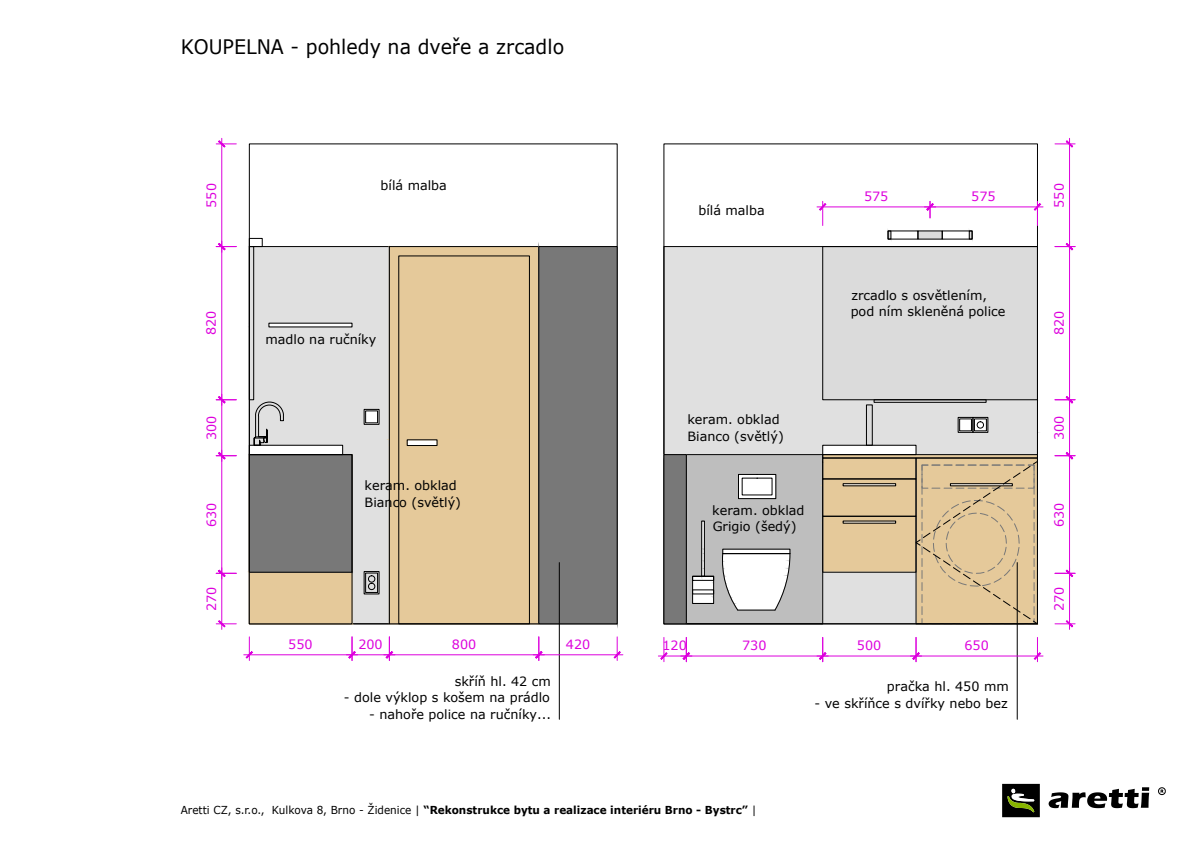
<style>
.page{position:relative;width:1191px;height:842px;background:#fff}
.page>*{position:absolute;margin:0;border:0;box-sizing:border-box;transform-origin:0 0}
.t1{font:20px "Verdana";color:#000;scale:.95 1}
.t2{font:12.8px/16.7px "Verdana";color:#000}
.t3{font:12.8px "Verdana";color:#d0d}
.t4{font:700 11px "Verdana";color:#000;scale:.95 1}
.s1{font-weight:400}
</style>
<div class="page">
<svg style="left:1158px;top:787px;width:7px;height:8px"></svg>
<svg style="left:1048px;top:787px;width:101px;height:21px"></svg>
<svg style="left:1002px;top:784px;width:37px;height:33px"></svg>
<svg style="left:917px;top:230px;width:25px;height:10px"></svg>
<hr style="left:1017px;top:563px;width:1px;height:156px;background:#000">
<svg style="left:249px;top:246px;width:368px;height:378px;background:#beb19d"></svg>
<div style="left:249px;top:445px;width:94px;height:10px;border:1px solid #000"></div>
<div style="left:249px;top:246px;width:5px;height:154px;border:1px solid #000"></div>
<div style="left:249px;top:238px;width:13px;height:9px;border:1px solid #000"></div>
<hr style="left:559px;top:563px;width:1px;height:156px;background:#000">
<div style="left:249px;top:454px;width:103px;height:118px;border:1px solid #000"></div>
<hr style="left:244px;top:655px;width:113px;height:1px;background:#d0d">
<svg style="left:246px;top:637px;width:7px;height:23px"></svg>
<hr style="left:346px;top:655px;width:49px;height:1px;background:#d0d">
<svg style="left:348px;top:637px;width:8px;height:23px"></svg>
<hr style="left:533px;top:655px;width:90px;height:1px;background:#d0d">
<svg style="left:613px;top:637px;width:8px;height:23px"></svg>
<hr style="left:384px;top:655px;width:160px;height:1px;background:#d0d">
<svg style="left:535px;top:637px;width:7px;height:23px"></svg>
<svg style="left:386px;top:637px;width:7px;height:23px"></svg>
<hr style="left:221px;top:568px;width:1px;height:61px;background:#d0d">
<svg style="left:216px;top:620px;width:20px;height:7px"></svg>
<hr style="left:221px;top:450px;width:1px;height:129px;background:#d0d">
<svg style="left:216px;top:570px;width:20px;height:7px"></svg>
<hr style="left:221px;top:394px;width:1px;height:67px;background:#d0d">
<svg style="left:216px;top:452px;width:20px;height:7px"></svg>
<hr style="left:221px;top:241px;width:1px;height:164px;background:#d0d">
<svg style="left:216px;top:396px;width:20px;height:7px"></svg>
<hr style="left:221px;top:138px;width:1px;height:114px;background:#d0d">
<svg style="left:216px;top:243px;width:20px;height:7px"></svg>
<svg style="left:216px;top:140px;width:20px;height:8px"></svg>
<hr style="left:681px;top:656px;width:147px;height:1px;background:#d0d">
<hr style="left:817px;top:656px;width:104px;height:1px;background:#d0d">
<svg style="left:819px;top:637px;width:7px;height:25px"></svg>
<hr style="left:910px;top:656px;width:133px;height:1px;background:#d0d">
<svg style="left:912px;top:637px;width:7px;height:25px"></svg>
<svg style="left:1033px;top:637px;width:8px;height:25px"></svg>
<div style="left:364px;top:409px;width:15px;height:15px;border:1px solid #000"></div>
<div style="left:365px;top:411px;width:13px;height:12px;border:1px solid #000"></div>
<div style="left:368px;top:583px;width:7px;height:7px;border:1px solid #000;border-radius:50%"></div>
<div style="left:368px;top:575px;width:7px;height:7px;border:1px solid #000;border-radius:50%"></div>
<div style="left:364px;top:571px;width:15px;height:23px;border:1px solid #000"></div>
<div style="left:365px;top:573px;width:13px;height:20px;border:1px solid #000"></div>
<svg style="left:968px;top:230px;width:4px;height:10px"></svg>
<svg style="left:887px;top:230px;width:4px;height:10px"></svg>
<hr style="left:817px;top:207px;width:118px;height:1px;background:#d0d">
<svg style="left:819px;top:201px;width:7px;height:24px"></svg>
<hr style="left:924px;top:207px;width:119px;height:1px;background:#d0d">
<svg style="left:926px;top:201px;width:7px;height:17px"></svg>
<svg style="left:1033px;top:201px;width:8px;height:24px"></svg>
<hr style="left:1069px;top:568px;width:1px;height:61px;background:#d0d">
<svg style="left:1055px;top:620px;width:20px;height:7px"></svg>
<hr style="left:1069px;top:450px;width:1px;height:129px;background:#d0d">
<svg style="left:1055px;top:570px;width:20px;height:7px"></svg>
<hr style="left:1069px;top:394px;width:1px;height:67px;background:#d0d">
<svg style="left:1055px;top:452px;width:20px;height:7px"></svg>
<hr style="left:1069px;top:241px;width:1px;height:164px;background:#d0d">
<svg style="left:1055px;top:396px;width:20px;height:7px"></svg>
<hr style="left:1069px;top:138px;width:1px;height:114px;background:#d0d">
<svg style="left:1055px;top:243px;width:20px;height:7px"></svg>
<svg style="left:1055px;top:140px;width:20px;height:8px"></svg>
<svg style="left:663px;top:246px;width:375px;height:379px;background:#d0cac0"></svg>
<div style="left:663px;top:454px;width:23px;height:170px;border:1px solid #000"></div>
<hr style="left:658px;top:656px;width:34px;height:1px;background:#d0d">
<svg style="left:660px;top:637px;width:7px;height:25px"></svg>
<svg style="left:682px;top:637px;width:8px;height:25px"></svg>
<h1 class="t1" style="left:181px;top:33px;width:405px">KOUPELNA - pohledy na dveře a zrcadlo</h1>
<p class="t3" style="left:203px;top:208px;width:26px;rotate:-90deg">550</p>
<p class="t3" style="left:202px;top:335px;width:26px;rotate:-90deg">820</p>
<p class="t3" style="left:203px;top:440px;width:26px;rotate:-90deg">300</p>
<p class="t3" style="left:203px;top:527px;width:26px;rotate:-90deg">630</p>
<p class="t3" style="left:203px;top:611px;width:26px;rotate:-90deg">270</p>
<p class="t2" style="left:380px;top:177px;width:68px">bílá malba</p>
<p class="t2" style="left:265px;top:330px;width:112px">madlo na ručníky</p>
<p class="t2" style="left:365px;top:477px;width:98px">keram. obklad<br>Bianco (světlý)</p>
<p class="t3" style="left:288px;top:636px;width:26px">550</p>
<p class="t3" style="left:358px;top:636px;width:26px">200</p>
<p class="t3" style="left:452px;top:636px;width:26px">800</p>
<p class="t3" style="left:566px;top:636px;width:26px">420</p>
<p class="t2" style="left:455px;top:673px;width:98px">skříň hl. 42 cm</p>
<p class="t2" style="left:344px;top:689px;width:208px">- dole výklop s košem na prádlo</p>
<p class="t2" style="left:369px;top:706px;width:183px">- nahoře police na ručníky...</p>
<p class="t2" style="left:698px;top:201px;width:68px">bílá malba</p>
<p class="t2" style="left:687px;top:411px;width:98px">keram. obklad<br>Bianco (světlý)</p>
<p class="t2" style="left:712px;top:501px;width:94px">keram. obklad<br>Grigio (šedý)</p>
<p class="t3" style="left:864px;top:188px;width:26px">575</p>
<p class="t3" style="left:971px;top:188px;width:26px">575</p>
<p class="t2" style="left:850px;top:286px;width:156px">zrcadlo s osvětlením, pod ním skleněná police</p>
<p class="t3" style="left:662px;top:637px;width:26px">120</p>
<p class="t3" style="left:742px;top:637px;width:26px">730</p>
<p class="t3" style="left:857px;top:637px;width:26px">500</p>
<p class="t3" style="left:964px;top:637px;width:26px">650</p>
<p class="t2" style="left:887px;top:678px;width:123px">pračka hl. 450 mm</p>
<p class="t2" style="left:814px;top:695px;width:195px">- ve skříňce s dvířky nebo bez</p>
<p class="t4" style="left:181px;top:802px;width:607px"><span class="s1">Aretti CZ, s.r.o., Kulkova 8, Brno - Židenice |</span> “Rekonstrukce bytu a realizace interiéru Brno - Bystrc” <span class="s1">|</span></p>
<p class="t3" style="left:1050px;top:208px;width:26px;rotate:-90deg">550</p>
<p class="t3" style="left:1050px;top:335px;width:26px;rotate:-90deg">820</p>
<p class="t3" style="left:1050px;top:440px;width:26px;rotate:-90deg">300</p>
<p class="t3" style="left:1050px;top:527px;width:26px;rotate:-90deg">630</p>
<p class="t3" style="left:1050px;top:611px;width:26px;rotate:-90deg">270</p>
</div>
